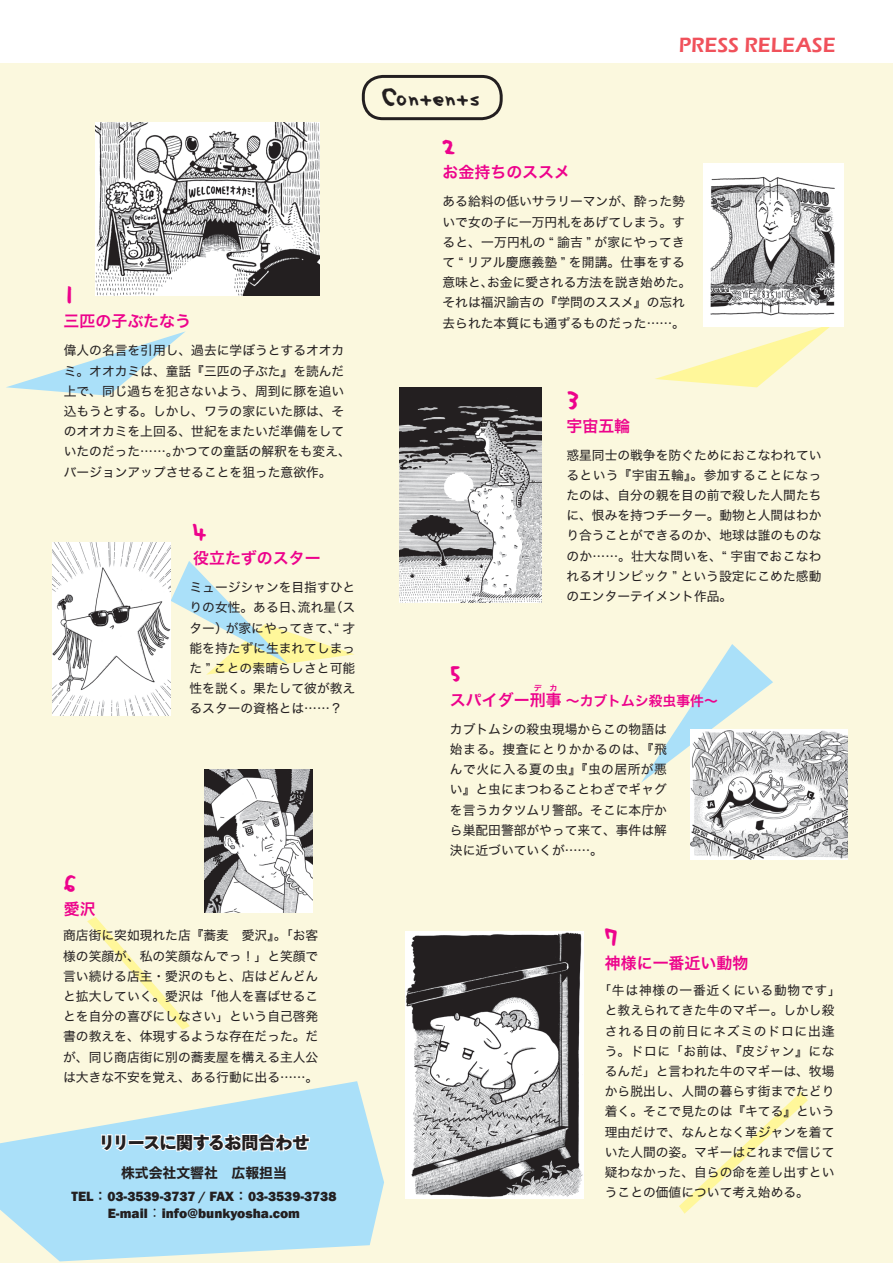
<style>
.page{position:relative;width:893px;height:1263px;background:#fff}
.page>*{position:absolute;margin:0;border:0;box-sizing:border-box;transform-origin:0 0}
.t1{font:25.5px "yamafont";color:#ed028c}
.t2{font:24.45px "yamafont";color:#231f20}
.t3{font:600 21.3px "Eras ITC";color:#f0515b}
.t4{font:16.95px "Hira Sans Old Std N W8";letter-spacing:-.025em;color:#231f20}
.t5{font:15.9px "Hira Kaku Std W6";color:#ed028c}
.t6{font:800 13.8px/17px "Franklin Gothic";color:#231f20;text-align:center}
.t7{font:13.8px "Hira Sans Old Std N W7";color:#231f20}
.t8{font:13.8px "Hira Kaku Std W6";color:#ed028c}
.t9{font:12.75px/20.2px "Hira Kaku Std N W4";color:#231f20}
.t10{font:7.95px "Hira Kaku Std W6";color:#ed028c}
.s1{font-family:"Hira Sans Old Std N W6";font-weight:400}
.s2{font-family:"Koz Min Pr 6 N";font-weight:400}
</style>
<div class="page">
<div style="left:0;top:64px;width:893px;height:1199px;background:#fbf8de"></div>
<svg style="left:641px;top:644px;width:132px;height:139px"></svg>
<svg style="left:6px;top:331px;width:180px;height:65px"></svg>
<svg style="left:655px;top:326px;width:179px;height:61px"></svg>
<svg style="left:171px;top:561px;width:183px;height:114px"></svg>
<svg style="left:87px;top:917px;width:103px;height:113px"></svg>
<svg style="left:679px;top:1092px;width:129px;height:122px"></svg>
<svg style="left:0;top:1081px;width:384px;height:180px;fill:#aae0f9"></svg>
<div style="left:362px;top:75px;width:141px;height:45px;border:3px solid #231f20;border-radius:20px"></div>
<svg style="left:98px;top:1093px;width:213px;height:84px"></svg>
<img style="left:96px;top:123px;width:223px;height:172px">
<img style="left:703px;top:163px;width:140px;height:163px">
<img style="left:53px;top:543px;width:118px;height:172px">
<img style="left:691px;top:730px;width:156px;height:129px">
<img style="left:204px;top:769px;width:108px;height:144px">
<img style="left:400px;top:388px;width:141px;height:214px">
<img style="left:405px;top:932px;width:179px;height:267px">
<h1 class="t1" style="left:64px;top:282px;width:14px">1</h1>
<p class="t5" style="left:64px;top:308px;width:129px">三匹の子ぶたなう</p>
<h2 class="t2" style="left:383px;top:85px;width:99px">Contents</h2>
<h1 class="t1" style="left:443px;top:133px;width:14px">2</h1>
<p class="t5" style="left:443px;top:160px;width:129px">お金持ちのススメ</p>
<h3 class="t3" style="left:679px;top:33px;width:158px">PRESS RELEASE</h3>
<p class="t9" style="left:443px;top:191px;width:244px">ある給料の低いサラリーマンが、酔った勢</p>
<p class="t9" style="left:443px;top:212px;width:244px">いで女の子に一万円札をあげてしまう。す</p>
<p class="t9" style="left:443px;top:232px;width:244px">ると、一万円札の “ 諭吉 ” が家にやってき</p>
<p class="t9" style="left:443px;top:252px;width:244px">て “ リアル慶應義塾 ” を開講。仕事をする</p>
<p class="t9" style="left:487px;top:272px;width:206px">お金に愛される方法を説き始めた。</p>
<p class="t9" style="left:443px;top:272px;width:244px">意味と、<br>それは福沢諭吉の『学問のススメ』の忘れ去られた本質にも通ずるものだった......。</p>
<p class="t9" style="left:64px;top:340px;width:282px">偉人の名言を引用し、過去に学ぼうとするオオカ</p>
<p class="t9" style="left:64px;top:361px;width:282px">ミ。オオカミは、童話『三匹の子ぶた』を読んだ</p>
<p class="t9" style="left:64px;top:381px;width:282px">上で、同じ過ちを犯さないよう、周到に豚を追い</p>
<p class="t9" style="left:64px;top:401px;width:282px">込もうとする。しかし、ワラの家にいた豚は、そ</p>
<p class="t9" style="left:64px;top:421px;width:282px">のオオカミを上回る、世紀をまたいだ準備をして</p>
<p class="t9" style="left:172px;top:441px;width:180px">かつての童話の解釈をも変え、</p>
<h1 class="t1" style="left:566px;top:387px;width:14px">3</h1>
<p class="t5" style="left:566px;top:414px;width:65px">宇宙五輪</p>
<p class="t9" style="left:64px;top:441px;width:269px">いたのだった……。<br>バージョンアップさせることを狙った意欲作。</p>
<p class="t9" style="left:566px;top:445px;width:257px;text-align:justify">惑星同士の戦争を防ぐためにおこなわれているという『宇宙五輪』。参加することになったのは、自分の親を目の前で殺した人間たちに、恨みを持つチーター。動物と人間はわかり合うことができるのか、地球は誰のものなのか……。壮大な問いを、“ 宇宙でおこなわれるオリンピック ” という設定にこめた感動のエンターテイメント作品。</p>
<h1 class="t1" style="left:193px;top:519px;width:14px">4</h1>
<p class="t5" style="left:193px;top:546px;width:129px">役立たずのスター</p>
<p class="t9" style="left:189px;top:577px;width:167px;text-align:right">ミュージシャンを目指すひと（ス</p>
<p class="t9" style="left:226px;top:597px;width:131px;text-indent:-36px">りの女性。ある日、<br>が家にやってきて、“ 才</p>
<p class="t9" style="left:298px;top:597px;width:40px">流れ星</p>
<p class="t9" style="left:189px;top:618px;width:167px">ター）<br>能を持たずに生まれてしまった ” ことの素晴らしさと可能性を説く。果たして彼が教えるスターの資格とは......?</p>
<h1 class="t1" style="left:450px;top:661px;width:14px">5</h1>
<p class="t5" style="left:450px;top:688px;width:113px">スパイダー刑事</p>
<p class="t10" style="left:534px;top:682px;width:25px">デ カ</p>
<p class="t8" style="left:566px;top:690px;width:154px">～カブトムシ殺虫事件~</p>
<h1 class="t1" style="left:64px;top:870px;width:14px">6</h1>
<p class="t5" style="left:64px;top:897px;width:33px">愛沢</p>
<p class="t9" style="left:63px;top:925px;width:257px;text-align:justify">商店街に突如現れた店『蕎麦　愛沢』。「お客様の笑顔が、私の笑顔なんでっ！」と笑顔で言い続ける店主・愛沢のもと、店はどんどんと拡大していく。愛沢は「他人を喜ばせることを自分の喜びにしなさい」という自己啓発書の教えを、体現するような存在だった。だが、同じ商店街に別の蕎麦屋を構える主人公は大きな不安を覚え、ある行動に出る......。</p>
<h3 class="t4" style="left:98px;top:1133px;width:213px">リリースに関するお問合わせ</h3>
<p class="t7" style="left:121px;top:1162px;width:167px">株式会社文響社　広報担当</p>
<p class="t6" style="left:72px;top:1188px;width:266px">TEL<span class="s1">：</span>03-3539-3737 / FAX<span class="s1">：</span>03-3539-3738 -E mail<span class="s2">：</span>info@bunkyosha.com</p>
<p class="t9" style="left:450px;top:719px;width:218px;text-align:justify">カブトムシの殺虫現場からこの物語は始まる。捜査にとりかかるのは、『飛んで火に入る夏の虫』『虫の居所が悪い』と虫にまつわることわざでギャグを言うカタツムリ警部。そこに本庁から巣配田警部がやって来て、事件は解決に近づいていくが......。</p>
<h1 class="t1" style="left:605px;top:924px;width:14px">7</h1>
<p class="t5" style="left:605px;top:950px;width:145px">神様に一番近い動物</p>
<p class="t9" style="left:605px;top:980px;width:238px;text-indent:-6px">「牛は神様の一番近くにいる動物です「と教えられてきた牛のマギー。しかし殺される日の前日にネズミのドロに出逢う。ドロに「お前は、『皮ジャン』になるんだ」と言われた牛のマギーは、牧場から脱出し、人間の暮らす街までたどり着く。そこで見たのは『キてる』という理由だけで、なんとなく革ジャンを着ていた人間の姿。マギーはこれまで信じて疑わなかった、自らの命を差し出すということの価値について考え始める。</p>
</div>
